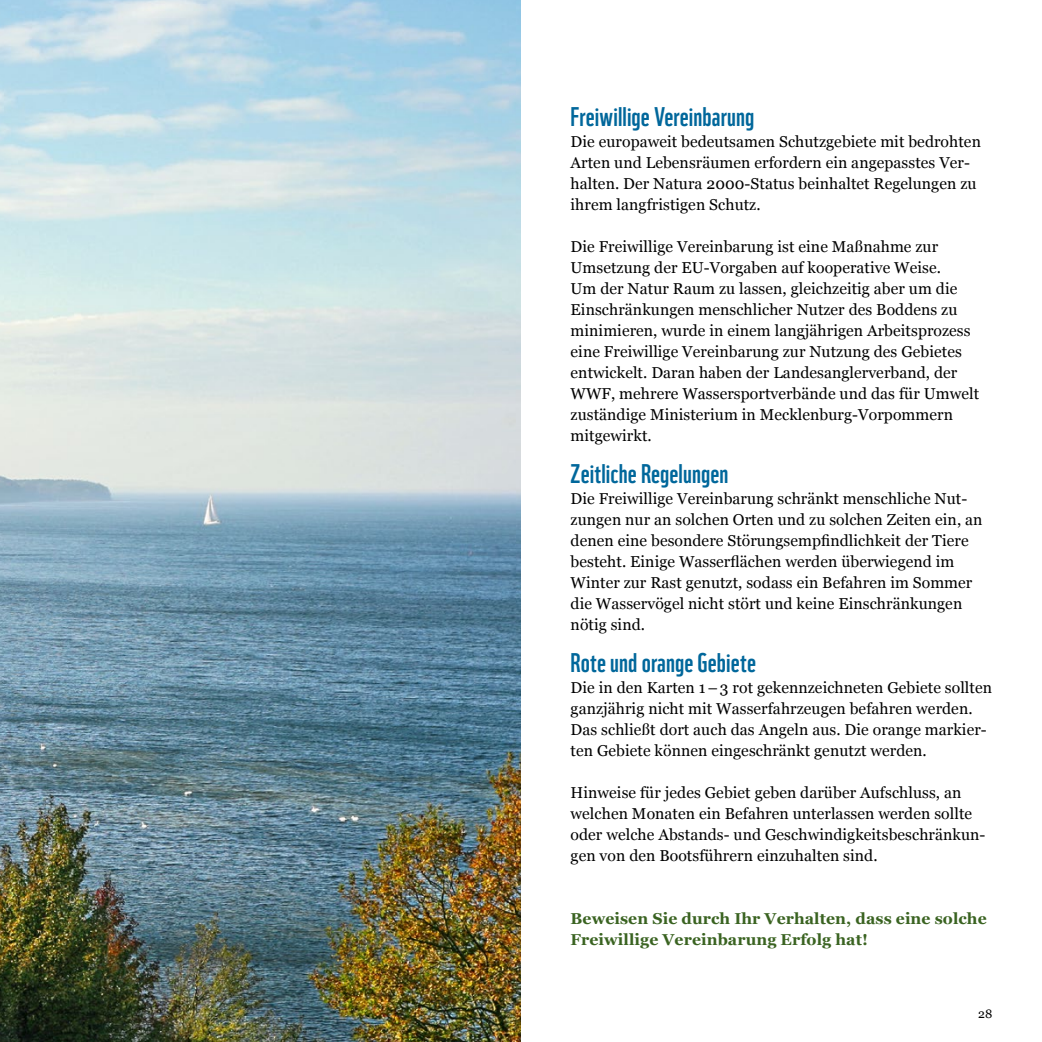
<style>
.page{position:relative;width:1042px;height:1042px;background:#fff}
.page>*{position:absolute;margin:0;border:0;box-sizing:border-box;transform-origin:0 0}
.t1{font:26.25px "WWF";letter-spacing:.005em;color:#00679b}
.t2{font:15.75px/21px "Georgia";letter-spacing:.005em;color:#000}
.t3{font:700 15.75px/21px "Georgia";letter-spacing:.005em;color:#3a6321}
.t4{font:12.25px "Georgia";color:#000}
</style>
<div class="page">
<img style="left:0;top:0;width:521px;height:1042px">
<h1 class="t1" style="left:570px;top:99px;width:185px">Freiwillige Vereinbarung</h1>
<p class="t2" style="left:570px;top:130px;width:412px">Die europaweit bedeutsamen Schutzgebiete mit bedrohten Arten und Lebensräumen erfordern ein angepasstes Ver&shy;halten. Der Natura 2000-Status beinhaltet Regelungen zu ihrem langfristigen Schutz.</p>
<p class="t2" style="left:570px;top:235px;width:410px">Die Freiwillige Vereinbarung ist eine Maßnahme zur Umsetzung der EU-Vorgaben auf kooperative Weise.<br>Um der Natur Raum zu lassen, gleichzeitig aber um die Einschränkungen menschlicher Nutzer des Boddens zu minimieren, wurde in einem langjährigen Arbeitsprozess eine Freiwillige Vereinbarung zur Nutzung des Gebietes entwickelt. Daran haben der Landesanglerverband, der WWF, mehrere Wassersportverbände und das für Umwelt zuständige Ministerium in Mecklenburg-Vorpommern mitgewirkt.</p>
<h1 class="t1" style="left:570px;top:456px;width:159px">Zeitliche Regelungen</h1>
<p class="t2" style="left:570px;top:487px;width:413px">Die Freiwillige Vereinbarung schränkt menschliche Nut&shy;zungen nur an solchen Orten und zu solchen Zeiten ein, an denen eine besondere Störungsempfindlichkeit der Tiere besteht. Einige Wasserflächen werden überwiegend im Winter zur Rast genutzt, sodass ein Befahren im Sommer die Wasservögel nicht stört und keine Einschränkungen nötig sind.</p>
<h1 class="t1" style="left:570px;top:645px;width:187px">Rote und orange Gebiete</h1>
<p class="t2" style="left:570px;top:676px;width:423px">Die in den Karten 1–3 rot gekennzeichneten Gebiete sollten ganzjährig nicht mit Wasserfahrzeugen befahren werden.<br>Das schließt dort auch das Angeln aus. Die orange markier&shy;ten Gebiete können eingeschränkt genutzt werden.</p>
<p class="t2" style="left:570px;top:781px;width:416px">Hinweise für jedes Gebiet geben darüber Aufschluss, an welchen Monaten ein Befahren unterlassen werden sollte oder welche Abstands- und Geschwindigkeitsbeschränkun&shy;gen von den Bootsführern einzuhalten sind.</p>
<p class="t3" style="left:570px;top:907px;width:418px">Beweisen Sie durch Ihr Verhalten, dass eine solche<br>Freiwillige Vereinbarung Erfolg hat!</p>
<p class="t4" style="left:978px;top:1004px;width:16px">28</p>
</div>
